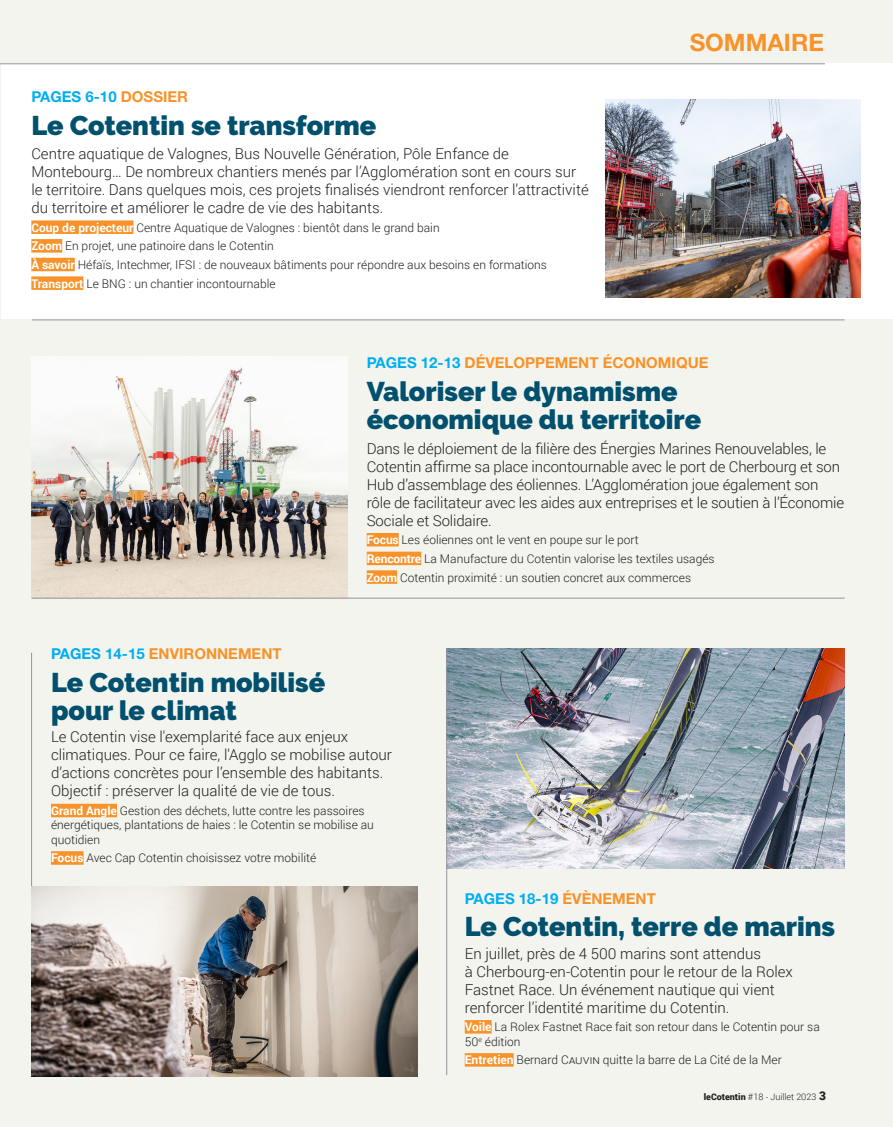
<style>
.page{position:relative;width:893px;height:1127px;background:#f3f4ee}
.page>*{position:absolute;margin:0;border:0;box-sizing:border-box;transform-origin:0 0}
.t1{font:900 27px/28.5px "Raleway";color:#00506e}
.t2{font:700 24px "Helvetica Neue LT Std";color:#f7932a}
.t3{font:300 15px/18px "Roboto";color:#231f20}
.t4{font:700 15px "Helvetica Neue LT Std";color:#f7932a}
.t5{font:700 15px "Helvetica Neue LT Std";color:#00aeef}
.t6{font:300 12px/14.4px "Roboto";color:#231f20}
.t7{font:300 9px "Roboto";color:#231f20}
.s1{color:#f7932a}
.s2{font-weight:700;color:#fff}
.s3{color:#00aeef}
.s4{font-weight:900}
.s5{font-weight:900;font-size:12px}
</style>
<div class="page">
<div style="left:1px;top:64px;width:892px;height:255px;background:#fff"></div>
<img style="left:606px;top:99px;width:254px;height:198px">
<div style="left:31px;top:220px;width:102px;height:14px;background:#f7932a"></div>
<div style="left:31px;top:239px;width:31px;height:14px;background:#f7932a"></div>
<div style="left:31px;top:258px;width:44px;height:13px;background:#f7932a"></div>
<div style="left:31px;top:276px;width:52px;height:14px;background:#f7932a"></div>
<div style="left:51px;top:804px;width:66px;height:13px;background:#f7932a"></div>
<div style="left:51px;top:851px;width:33px;height:14px;background:#f7932a"></div>
<div style="left:367px;top:533px;width:32px;height:13px;background:#f7932a"></div>
<div style="left:367px;top:552px;width:54px;height:13px;background:#f7932a"></div>
<div style="left:367px;top:570px;width:30px;height:14px;background:#f7932a"></div>
<img style="left:31px;top:356px;width:316px;height:242px">
<img style="left:447px;top:648px;width:398px;height:220px">
<div style="left:465px;top:1020px;width:27px;height:13px;background:#f7932a"></div>
<div style="left:465px;top:1053px;width:49px;height:13px;background:#f7932a"></div>
<hr style="left:0;top:64px;width:825px;height:1px;background:#939598">
<hr style="left:32px;top:598px;width:813px;height:1px;background:#939598">
<hr style="left:32px;top:320px;width:813px;height:1px;background:#939598">
<hr style="left:446px;top:648px;width:1px;height:427px;background:#939598">
<hr style="left:31px;top:653px;width:1px;height:423px;background:#939598">
<img style="left:31px;top:886px;width:386px;height:190px">
<p class="t5" style="left:31px;top:87px;width:158px">PAGES 6-10 <span class="s1">DOSSIER</span></p>
<p class="t1" style="left:31px;top:111px;width:346px">Le Cotentin se transforme</p>
<p class="t3" style="left:31px;top:144px;width:559px">Centre aquatique de Valognes, Bus Nouvelle Génération, Pôle Enfance de Montebourg… De nombreux chantiers menés par l’Agglomération sont en cours sur le territoire. Dans quelques mois, ces projets finalisés viendront renforcer l’attractivité du territoire et améliorer le cadre de vie des habitants.</p>
<p class="t6" style="left:31px;top:220px;width:410px"><span class="s2">Coup de projecteur</span> Centre Aquatique de Valognes : bientôt dans le grand bain</p>
<p class="t6" style="left:31px;top:238px;width:244px"><span class="s2">Zoom</span> En projet, une patinoire dans le Cotentin</p>
<p class="t6" style="left:31px;top:257px;width:517px"><span class="s2">À savoir</span> Héfaïs, Intechmer, IFSI : de nouveaux bâtiments pour répondre aux besoins en formations</p>
<p class="t6" style="left:31px;top:276px;width:246px"><span class="s2">Transport</span> Le BNG : un chantier incontournable</p>
<p class="t2" style="left:690px;top:28px;width:136px">SOMMAIRE</p>
<p class="t4" style="left:367px;top:353px;width:343px"><span class="s3">PAGES 12-13</span> DÉVELOPPEMENT ÉCONOMIQUE</p>
<p class="t1" style="left:367px;top:377px;width:336px">Valoriser le dynamisme économique du territoire</p>
<p class="t3" style="left:367px;top:439px;width:479px">Dans le déploiement de la filière des Énergies Marines Renouvelables, le Cotentin affirme sa place incontournable avec le port de Cherbourg et son Hub d’assemblage des éoliennes. L’Agglomération joue également son rôle de facilitateur avec les aides aux entreprises et le soutien à l’Économie Sociale et Solidaire.</p>
<p class="t6" style="left:367px;top:532px;width:273px"><span class="s2">Focus</span> Les éoliennes ont le vent en poupe sur le port</p>
<p class="t6" style="left:367px;top:551px;width:349px"><span class="s2">Rencontre</span> La Manufacture du Cotentin valorise les textiles usagés</p>
<p class="t6" style="left:367px;top:570px;width:326px"><span class="s2">Zoom</span> Cotentin proximité : un soutien concret aux commerces</p>
<p class="t4" style="left:51px;top:644px;width:232px"><span class="s3">PAGES 14-15</span> ENVIRONNEMENT</p>
<p class="t1" style="left:51px;top:668px;width:276px">Le Cotentin mobilisé pour le climat</p>
<p class="t3" style="left:51px;top:727px;width:342px">Le Cotentin vise l'exemplarité face aux enjeux climatiques. Pour ce faire, l'Agglo se mobilise autour d’actions concrètes pour l’ensemble des habitants.<br>Objectif : préserver la qualité de vie de tous.</p>
<p class="t6" style="left:51px;top:803px;width:324px"><span class="s2">Grand Angle</span> Gestion des déchets, lutte contre les passoires énergétiques, plantations de haies : le Cotentin se mobilise au quotidien</p>
<p class="t6" style="left:51px;top:850px;width:267px"><span class="s2">Focus</span> Avec Cap Cotentin choisissez votre mobilité</p>
<p class="t5" style="left:465px;top:889px;width:193px">PAGES 18-19 <span class="s1">ÉVÈNEMENT</span></p>
<p class="t1" style="left:465px;top:913px;width:372px">Le Cotentin, terre de marins</p>
<p class="t3" style="left:465px;top:944px;width:330px">En juillet, près de 4 500 marins sont attendus<br>à Cherbourg-en-Cotentin pour le retour de la Rolex Fastnet Race. Un événement nautique qui vient renforcer l’identité maritime du Cotentin.</p>
<p class="t6" style="left:465px;top:1019px;width:357px"><span class="s2">Voile</span> La Rolex Fastnet Race fait son retour dans le Cotentin pour sa<br>50<sup>e</sup> édition</p>
<p class="t6" style="left:465px;top:1052px;width:319px"><span class="s2">Entretien</span> Bernard Cauvin quitte la barre de La Cité de la Mer</p>
<p class="t7" style="left:704px;top:1090px;width:124px"><span class="s4">leCotentin</span> #18 - Juillet 2023 <span class="s5">3</span></p>
</div>
